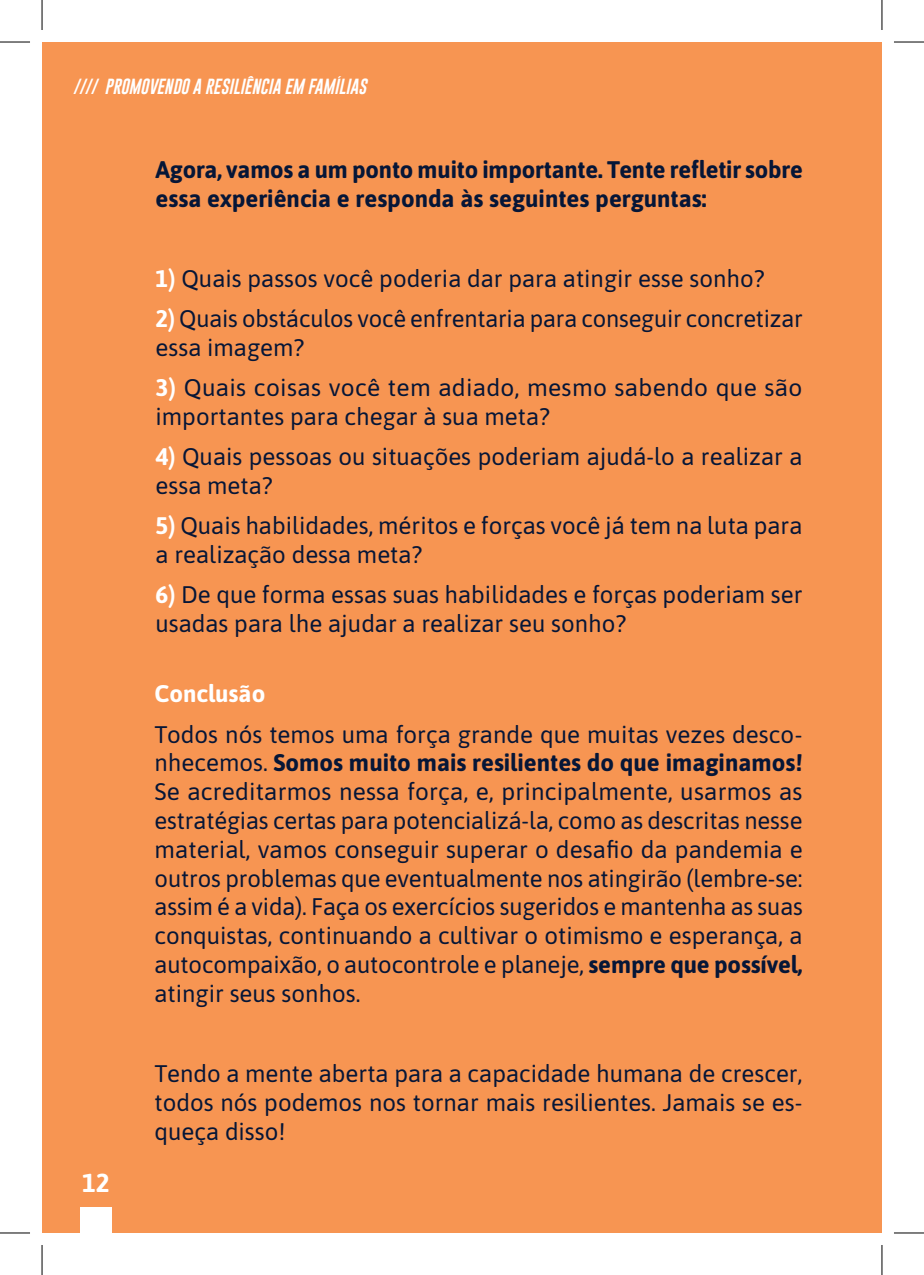
<style>
.page{position:relative;width:924px;height:1275px;background:#fff}
.page>*{position:absolute;margin:0;border:0;box-sizing:border-box;transform-origin:0 0}
.t1{font:700 26px "Asap";color:#fff}
.Texto{font:24px/28.8px "Asap";color:#061637}
.Texto-2{font:700 24px/28.8px "Asap";letter-spacing:-.005em;color:#061637}
.Texto-3{font:700 24px "Asap";color:#fff}
.t2{font:italic 16px "Gobold";color:#fff}
.s1{font-weight:700;color:#fff}
.s2{font-weight:700}
</style>
<div class="page">
<div style="left:42px;top:42px;width:839px;height:1191px;background:#f79552"></div>
<div style="left:80px;top:1207px;width:31px;height:26px;background:#fff"></div>
<hr style="left:0;top:42px;width:30px;height:1px;background:#000">
<hr style="left:893px;top:42px;width:30px;height:1px;background:#000">
<hr style="left:0;top:1232px;width:30px;height:1px;background:#000">
<hr style="left:893px;top:1232px;width:30px;height:1px;background:#000">
<hr style="left:42px;top:0;width:1px;height:30px;background:#000">
<hr style="left:42px;top:1245px;width:1px;height:30px;background:#000">
<hr style="left:881px;top:0;width:1px;height:30px;background:#000">
<hr style="left:881px;top:1245px;width:1px;height:30px;background:#000">
<p class="t2" style="left:73px;top:76px;width:294px">//// PROMOVENDO A RESILIÊNCIA EM FAMÍLIAS</p>
<p class="Texto-2" style="left:155px;top:154px;width:648px">Agora, vamos a um ponto muito importante. Tente refletir sobre essa experiência e responda às seguintes perguntas:</p>
<p class="Texto" style="left:155px;top:263px;width:610px"><span class="s1">1)</span> Quais passos você poderia dar para atingir esse sonho?</p>
<p class="Texto" style="left:155px;top:303px;width:648px"><span class="s1">2)</span> Quais obstáculos você enfrentaria para conseguir concretizar essa imagem?</p>
<p class="Texto" style="left:155px;top:372px;width:648px"><span class="s1">3)</span> Quais coisas você tem adiado, mesmo sabendo que são importantes para chegar à sua meta?</p>
<p class="Texto" style="left:155px;top:441px;width:648px"><span class="s1">4)</span> Quais pessoas ou situações poderiam ajudá-lo a realizar a essa meta?</p>
<p class="Texto" style="left:155px;top:510px;width:648px"><span class="s1">5)</span> Quais habilidades, méritos e forças você já tem na luta para a realização dessa meta?</p>
<p class="Texto" style="left:155px;top:579px;width:648px"><span class="s1">6)</span> De que forma essas suas habilidades e forças poderiam ser usadas para lhe ajudar a realizar seu sonho?</p>
<p class="Texto-3" style="left:154px;top:677px;width:112px">Conclusão</p>
<p class="Texto" style="left:154px;top:718px;width:649px;text-align:justify">Todos nós temos uma força grande que muitas vezes desco&shy;nhecemos. <span class="s2">Somos muito mais resilientes do que imaginamos!<br></span>Se acreditarmos nessa força, e, principalmente, usarmos as estratégias certas para potencializá-la, como as descritas nesse material, vamos conseguir superar o desafio da pandemia e outros problemas que eventualmente nos atingirão (lembre-se: assim é a vida). Faça os exercícios sugeridos e mantenha as suas conquistas, continuando a cultivar o otimismo e esperança, a autocompaixão, o autocontrole e planeje, <span class="s2">sempre que possível, </span>atingir seus sonhos.</p>
<p class="t1" style="left:82px;top:1164px;width:29px">12</p>
<p class="Texto" style="left:154px;top:1058px;width:649px;text-align:justify">Tendo a mente aberta para a capacidade humana de crescer, todos nós podemos nos tornar mais resilientes. Jamais se es&shy;queça disso!</p>
</div>
